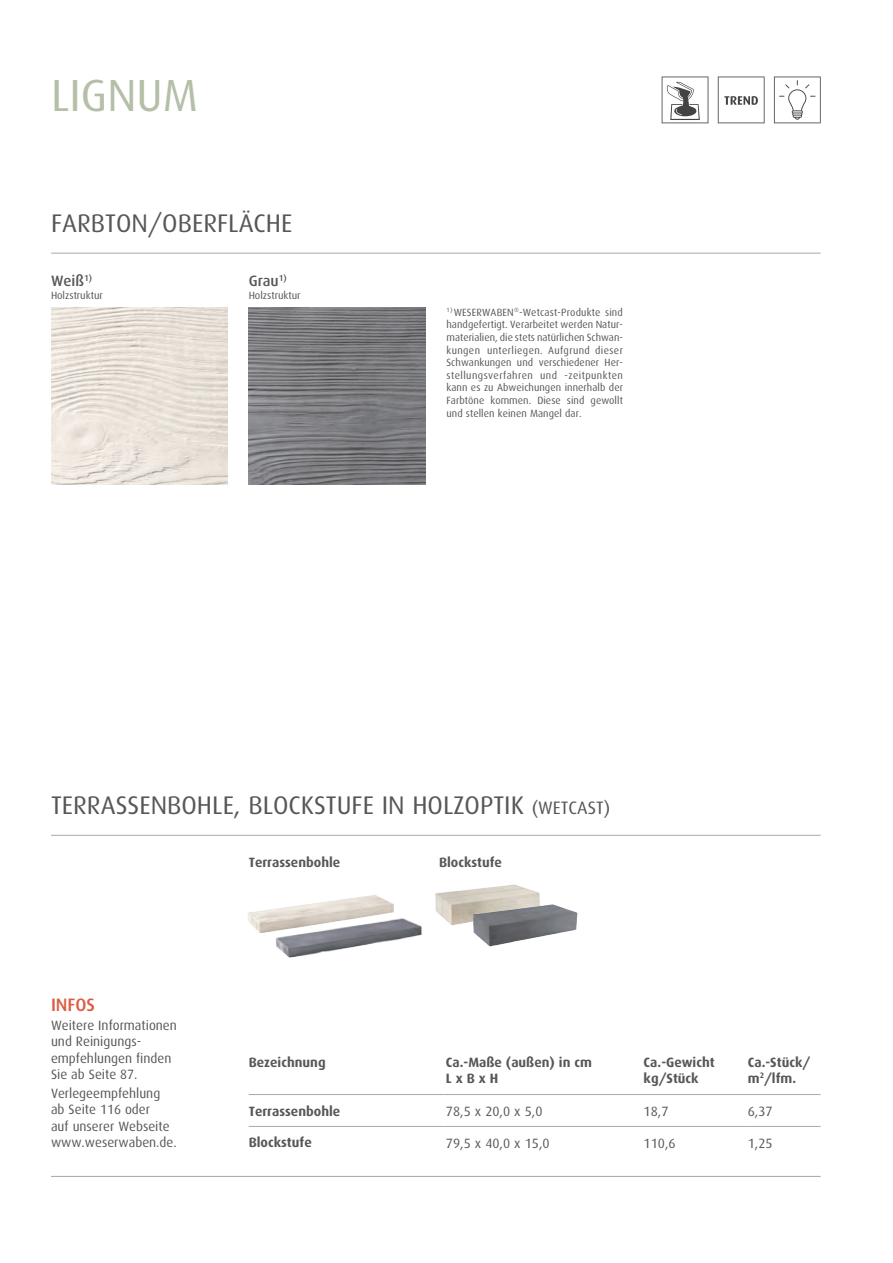
<style>
.page{position:relative;width:893px;height:1263px;background:#fff}
.page>*{position:absolute;margin:0;border:0;box-sizing:border-box;transform-origin:0 0}
.t1{font:45px "Dax";color:#b4bfa7}
.t2{font:25.5px "Dax";color:#575756}
.t3{font:500 18px "Dax";color:#dc5c42}
.t4{font:500 15px "Dax";color:#575756}
.t5{font:13.5px/16.2px "Dax";color:#575756}
.t6{font:700 13.5px/16.2px "Dax";color:#575756}
.t7{font:10.5px/12.6px "Dax";letter-spacing:.005em;color:#575756;text-align:justify}
.s1{font-size:18px}
</style>
<div class="page">
<svg style="left:662px;top:77px;width:46px;height:46px"></svg>
<svg style="left:718px;top:77px;width:47px;height:46px"></svg>
<svg style="left:774px;top:77px;width:47px;height:46px"></svg>
<hr style="left:249px;top:1094px;width:195px;height:1px;background:#a8a8a8">
<hr style="left:444px;top:1094px;width:198px;height:1px;background:#a8a8a8">
<hr style="left:642px;top:1094px;width:104px;height:1px;background:#a8a8a8">
<hr style="left:746px;top:1094px;width:75px;height:1px;background:#a8a8a8">
<hr style="left:249px;top:1126px;width:195px;height:1px;background:#a8a8a8">
<hr style="left:444px;top:1126px;width:198px;height:1px;background:#a8a8a8">
<hr style="left:642px;top:1126px;width:104px;height:1px;background:#a8a8a8">
<hr style="left:746px;top:1126px;width:75px;height:1px;background:#a8a8a8">
<img style="left:51px;top:308px;width:176px;height:176px">
<hr style="left:51px;top:253px;width:770px;height:1px;background:#a8a8a8">
<hr style="left:51px;top:835px;width:770px;height:1px;background:#a8a8a8">
<img style="left:248px;top:895px;width:146px;height:38px">
<hr style="left:51px;top:1176px;width:770px;height:1px;background:#a8a8a8">
<img style="left:249px;top:308px;width:176px;height:176px">
<img style="left:436px;top:884px;width:104px;height:42px">
<img style="left:274px;top:912px;width:148px;height:46px">
<img style="left:473px;top:898px;width:105px;height:49px">
<h1 class="t1" style="left:51px;top:71px;width:148px">LIGNUM</h1>
<h2 class="t2" style="left:51px;top:209px;width:243px">FARBTON/OBERFLÄCHE</h2>
<h3 class="t4" style="left:51px;top:273px;width:43px">Weiß<sup>1)</sup></h3>
<p class="t7" style="left:51px;top:289px;width:53px">Holzstruktur</p>
<h3 class="t4" style="left:249px;top:273px;width:40px">Grau<sup>1)</sup></h3>
<p class="t7" style="left:249px;top:289px;width:53px">Holzstruktur</p>
<p class="t7" style="left:446px;top:306px;width:178px"><sup>1</sup> <sup>)</sup>WESERWABEN<sup>®</sup>-Wetcast-Produkte sind handgefertigt. Verarbeitet werden Natur&shy;materialien, die stets natürlichen Schwan&shy;kungen unterliegen. Aufgrund dieser Schwankungen und verschiedener Her&shy;stellungsverfahren und -zeitpunkten kann es zu Abweichungen innerhalb der Farbtöne kommen. Diese sind gewollt und stellen keinen Mangel dar.</p>
<h2 class="t2" style="left:51px;top:791px;width:561px">TERRASSENBOHLE, BLOCKSTUFE IN HOLZOPTIK <span class="s1">(WETCAST)</span></h2>
<p class="t6" style="left:249px;top:855px;width:93px">Terrassenbohle</p>
<p class="t6" style="left:439px;top:855px;width:65px">Blockstufe</p>
<h3 class="t3" style="left:51px;top:994px;width:46px">INFOS</h3>
<p class="t5" style="left:51px;top:1017px;width:127px">Weitere Informationen und Reinigungs&shy;empfehlungen finden<br>Sie ab Seite 87.</p>
<p class="t5" style="left:51px;top:1086px;width:127px">Verlegeempfehlung ab Seite 116 oder<br>auf unserer Webseite www.weserwaben.de.</p>
<p class="t6" style="left:249px;top:1054px;width:78px">Bezeichnung</p>
<p class="t6" style="left:446px;top:1054px;width:148px">Ca.-Maße (außen) in cm<br>L x B x H</p>
<p class="t6" style="left:644px;top:1054px;width:73px;line-height:16.6px">Ca.-Gewicht kg/Stück</p>
<p class="t6" style="left:748px;top:1054px;width:64px">Ca.-Stück/ m<sup>2</sup>/lfm.</p>
<p class="t6" style="left:249px;top:1103px;width:93px">Terrassenbohle</p>
<p class="t5" style="left:446px;top:1103px;width:98px">78,5 x 20,0 x 5,0</p>
<p class="t5" style="left:644px;top:1103px;width:26px">18,7</p>
<p class="t5" style="left:748px;top:1103px;width:26px">6,37</p>
<p class="t6" style="left:249px;top:1135px;width:65px">Blockstufe</p>
<p class="t5" style="left:446px;top:1135px;width:105px">79,5 x 40,0 x 15,0</p>
<p class="t5" style="left:644px;top:1135px;width:34px">110,6</p>
<p class="t5" style="left:748px;top:1135px;width:26px">1,25</p>
</div>
